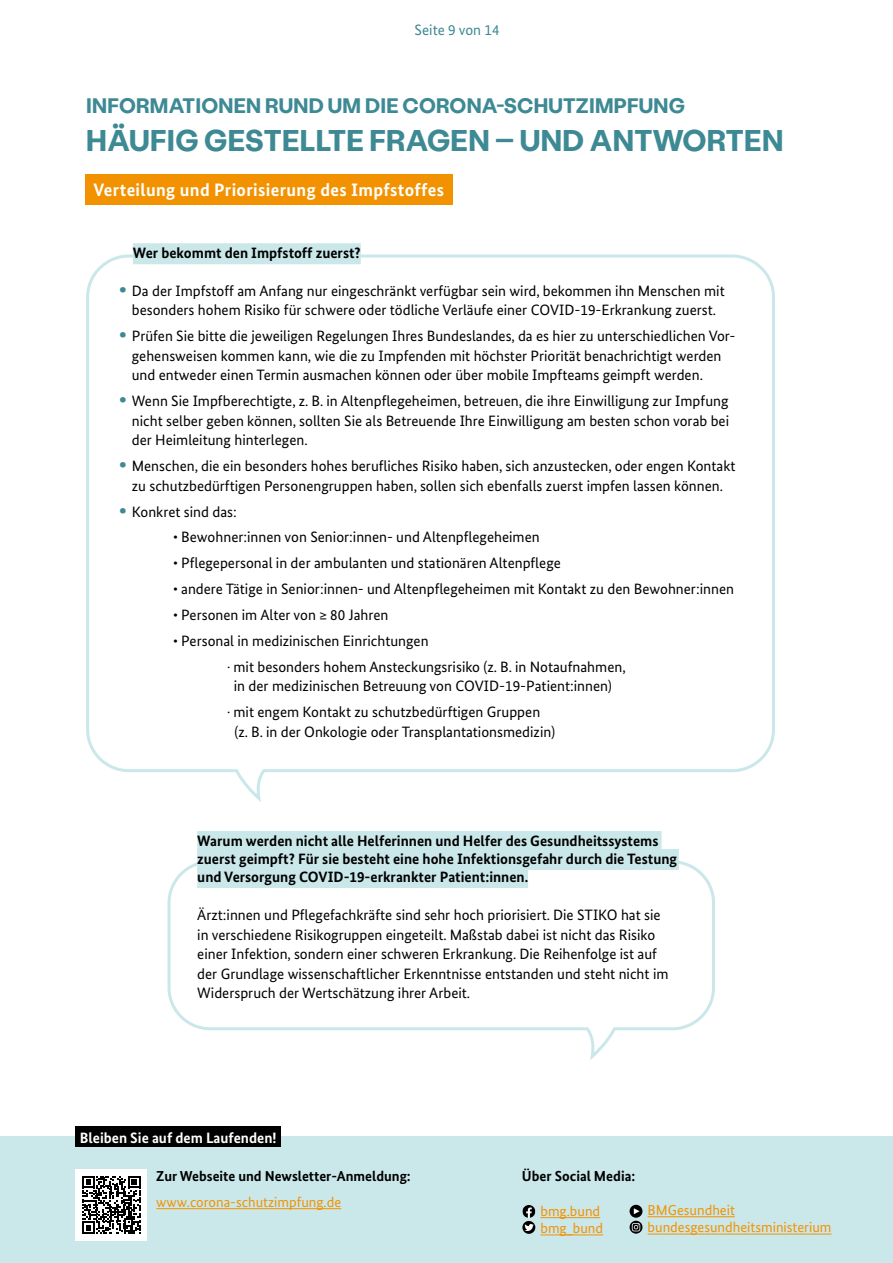
<style>
.page{position:relative;width:893px;height:1263px;background:#fff}
.page>*{position:absolute;margin:0;border:0;box-sizing:border-box;transform-origin:0 0}
.t1{font:700 30px "Stabil Grotesk";letter-spacing:.01em;color:#3d8994}
.t2{font:700 21px "Stabil Grotesk";letter-spacing:.01em;color:#3d8994}
.t3{font:700 18px "Bundes Sans";letter-spacing:.02em;color:#fff}
.t4{font:15px/19.5px "Bundes Sans";color:#000}
.t5{font:700 15px/18px "Bundes Sans";color:#000}
.t6{font:700 15px "Bundes Sans";color:#fff}
.t7{font:15px "Bundes Sans";color:#3d8994}
.t8{font:700 14.55px "Bundes Sans";color:#000}
.t9{font:14.4px/17.2px "Bundes Sans";color:#f39200}
.t10{font:700 14.4px "Bundes Sans";color:#000}
.s1{font-weight:700;font-size:19.5px;color:#3d8994}
.s2{font-family:"Bundes Serif"}
</style>
<div class="page">
<div style="left:0;top:1137px;width:893px;height:126px;background:#cae7ea"></div>
<div style="left:75px;top:1127px;width:206px;height:20px;background:#000"></div>
<hr style="left:156px;top:1208px;width:185px;height:1px;background:#f39200">
<div style="left:75px;top:1169px;width:72px;height:72px;background:#fff"></div>
<svg style="left:82px;top:1176px;width:58px;height:58px"></svg>
<hr style="left:648px;top:1216px;width:87px;height:1px;background:#f39200">
<hr style="left:648px;top:1233px;width:183px;height:1px;background:#f39200">
<svg style="left:522px;top:1205px;width:13px;height:13px"></svg>
<svg style="left:522px;top:1221px;width:13px;height:13px"></svg>
<svg style="left:524px;top:1224px;width:10px;height:7px"></svg>
<div style="left:630px;top:1205px;width:12px;height:13px;background:#000;border-radius:50%"></div>
<svg style="left:634px;top:1208px;width:6px;height:6px"></svg>
<svg style="left:630px;top:1221px;width:12px;height:12px"></svg>
<svg style="left:632px;top:1223px;width:8px;height:8px"></svg>
<hr style="left:540px;top:1217px;width:60px;height:1px;background:#f39200">
<hr style="left:540px;top:1234px;width:63px;height:1px;background:#f39200">
<div style="left:85px;top:174px;width:368px;height:31px;background:#f39200"></div>
<svg style="left:86px;top:254px;width:689px;height:548px"></svg>
<div style="left:133px;top:243px;width:228px;height:21px;background:#cae7ea"></div>
<svg style="left:167px;top:861px;width:548px;height:199px"></svg>
<div style="left:197px;top:831px;width:465px;height:21px;background:#cae7ea"></div>
<div style="left:197px;top:849px;width:482px;height:21px;background:#cae7ea"></div>
<div style="left:197px;top:867px;width:331px;height:21px;background:#cae7ea"></div>
<p class="t7" style="left:415px;top:21px;width:86px">Seite 9 von 14</p>
<h2 class="t2" style="left:86px;top:91px;width:600px">INFORMATIONEN RUND UM DIE CORONA-SCHUTZIMPFUNG</h2>
<h1 class="t1" style="left:86px;top:120px;width:699px">HÄUFIG GESTELLTE FRAGEN – UND ANTWORTEN</h1>
<p class="t3" style="left:94px;top:179px;width:352px">Verteilung und Priorisierung des Impfstoffes</p>
<p class="t5" style="left:133px;top:244px;width:229px">Wer bekommt den Impfstoff zuerst?</p>
<p class="t4" style="left:119px;top:281px;width:607px;text-align:center"><span class="s1">•</span> Da der Impfstoff am Anfang nur eingeschränkt verfügbar sein wird, bekommen ihn Menschen mit besonders hohem Risiko für schwere oder tödliche Verläufe einer COVID-19-Erkrankung zuerst.</p>
<p class="t4" style="left:132px;top:326px;width:605px;text-indent:-13px"><span class="s1">•</span> Prüfen Sie bitte die jeweiligen Regelungen Ihres Bundeslandes, da es hier zu unterschiedlichen Vor&shy;gehensweisen kommen kann, wie die zu Impfenden mit höchster Priorität benachrichtigt werden und entweder einen Termin ausmachen können oder über mobile Impfteams geimpft werden.</p>
<p class="t4" style="left:132px;top:391px;width:599px;text-align:justify;text-indent:-13px"><span class="s1">•</span> Wenn Sie Impfberechtigte, z. B. in Altenpflegeheimen, betreuen, die ihre Einwilligung zur Impfung nicht selber geben können, sollten Sie als Betreuende Ihre Einwilligung am besten schon vorab bei der Heimleitung hinterlegen.</p>
<p class="t4" style="left:119px;top:456px;width:618px;text-align:center"><span class="s1">•</span> Menschen, die ein besonders hohes berufliches Risiko haben, sich anzustecken, oder engen Kontakt zu schutzbedürftigen Personengruppen haben, sollen sich ebenfalls zuerst impfen lassen können.</p>
<p class="t4" style="left:119px;top:501px;width:119px"><span class="s1">•</span> Konkret sind das:</p>
<p class="t4" style="left:173px;top:527px;width:368px"><span class="s2">•</span> Bewohner:innen von Senior:innen- und Altenpflegeheimen</p>
<p class="t4" style="left:173px;top:553px;width:389px"><span class="s2">•</span> Pflegepersonal in der ambulanten und stationären Altenpflege</p>
<p class="t4" style="left:173px;top:579px;width:562px"><span class="s2">•</span> andere Tätige in Senior:innen- und Altenpflegeheimen mit Kontakt zu den Bewohner:innen</p>
<p class="t4" style="left:173px;top:605px;width:217px"><span class="s2">•</span> Personen im Alter von ≥ 80 Jahren</p>
<p class="t4" style="left:227px;top:628px;width:400px;line-height:25.8px;text-indent:-54px"><span class="s2">•</span> Personal in medizinischen Einrichtungen<br><span class="s2">·</span> mit besonders hohem Ansteckungsrisiko (z. B. in Notaufnahmen,</p>
<p class="t4" style="left:227px;top:673px;width:386px;line-height:26px;text-indent:7px">in der medizinischen Betreuung von COVID-19-Patient:innen) <span class="s2">·</span> mit engem Kontakt zu schutzbedürftigen Gruppen</p>
<p class="t4" style="left:235px;top:722px;width:322px">(z. B. in der Onkologie oder Transplantationsmedizin)</p>
<p class="t5" style="left:197px;top:832px;width:481px">Warum werden nicht alle Helferinnen und Helfer des Gesundheitssystems zuerst geimpft? Für sie besteht eine hohe Infektionsgefahr durch die Testung und Versorgung COVID-19-erkrankter Patient:innen.</p>
<p class="t4" style="left:197px;top:905px;width:473px">Ärzt:innen und Pflegefachkräfte sind sehr hoch priorisiert. Die STIKO hat sie in verschiedene Risikogruppen eingeteilt. Maßstab dabei ist nicht das Risiko einer Infektion, sondern einer schweren Erkrankung. Die Reihenfolge ist auf der Grundlage wissenschaftlicher Erkenntnisse entstanden und steht nicht im Widerspruch der Wertschätzung ihrer Arbeit.</p>
<p class="t6" style="left:80px;top:1128px;width:198px">Bleiben Sie auf dem Laufenden!</p>
<p class="t10" style="left:156px;top:1167px;width:256px">Zur Webseite und Newsletter-Anmeldung:</p>
<p class="t9" style="left:156px;top:1193px;width:186px">www.corona-schutzimpfung.de</p>
<p class="t8" style="left:522px;top:1167px;width:115px">Über Social Media:</p>
<p class="t9" style="left:540px;top:1202px;width:64px">bmg.bund bmg_bund</p>
<p class="t9" style="left:648px;top:1201px;width:185px">BMGesundheit bundesgesundheitsministerium</p>
</div>
